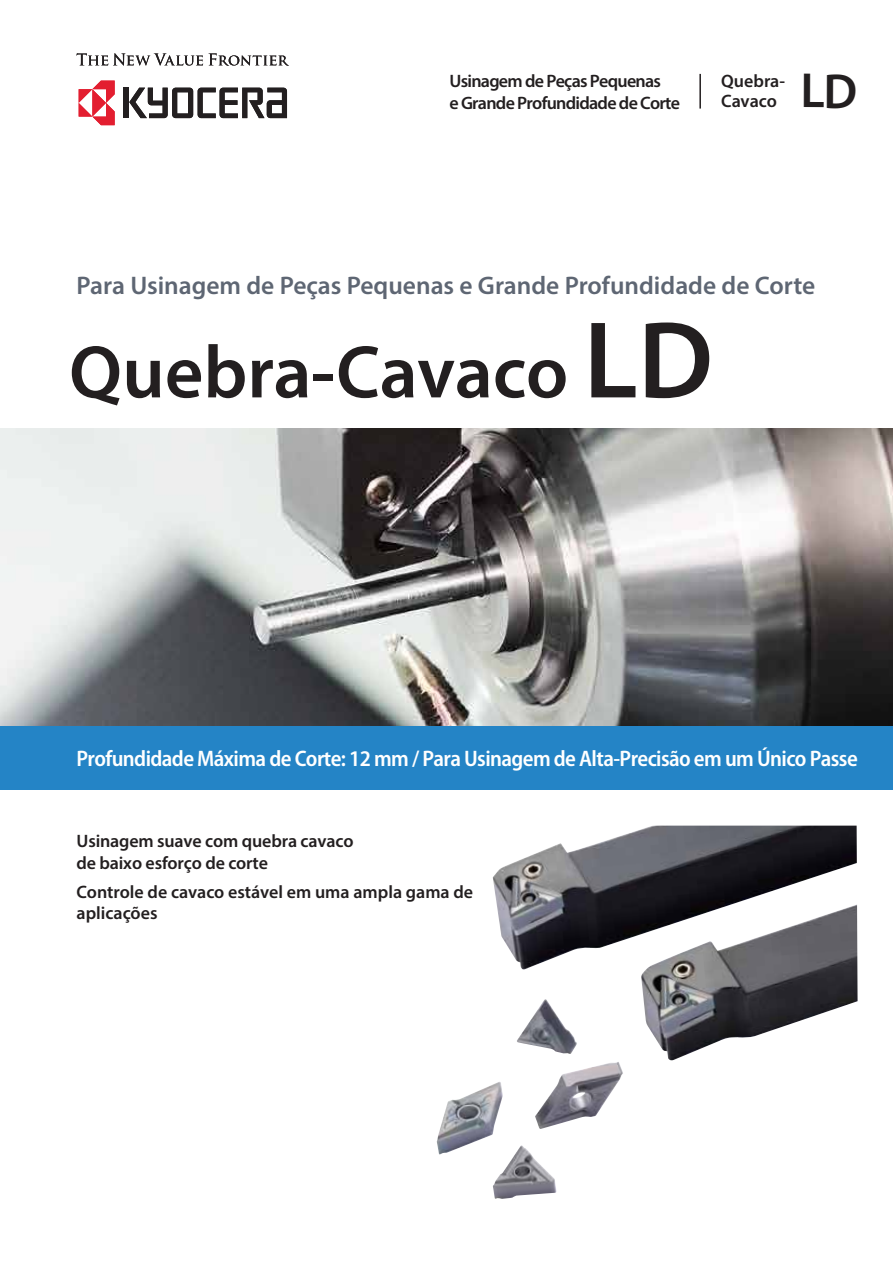
<style>
.page{position:relative;width:893px;height:1263px;background:#fff}
.page>*{position:absolute;margin:0;border:0;box-sizing:border-box;transform-origin:0 0}
.t1{font:600 75px "Myriad Pro";letter-spacing:-.005em;color:#231f20}
.t2{font:600 49.5px "Myriad Pro";color:#231f20}
.t3{font:600 25.5px "Myriad Pro";color:#5e6673}
.t4{font:600 semi-condensed 22.5px "Myriad Pro";letter-spacing:-.025em;color:#fff}
.t5{font:600 18px/21.6px "Myriad Pro";letter-spacing:-.01em;color:#231f20}
.t6{font:600 18px/21.6px "Myriad Pro";letter-spacing:-.04em;color:#231f20}
.s1{font-size:110.25px}
</style>
<div class="page">
<img style="left:0;top:428px;width:893px;height:298px">
<img style="left:437px;top:826px;width:420px;height:373px">
<svg style="left:77px;top:53px;width:126px;height:13px"></svg>
<svg style="left:209px;top:53px;width:80px;height:13px"></svg>
<div style="left:124px;top:88px;width:5px;height:30px;background:#231f20"></div>
<svg style="left:129px;top:88px;width:158px;height:30px"></svg>
<svg style="left:79px;top:81px;width:36px;height:44px"></svg>
<div style="left:0;top:726px;width:893px;height:63px;background:#2484c6"></div>
<hr style="left:699px;top:74px;width:2px;height:35px;background:#231f20">
<p class="t6" style="left:449px;top:70px;width:232px">Usinagem de Peças Pequenas<br>e Grande Profundidade de Corte</p>
<h2 class="t2" style="left:801px;top:59px;width:59px">LD</h2>
<p class="t5" style="left:721px;top:71px;width:65px;line-height:19.5px">Quebra-<br>Cavaco</p>
<h3 class="t3" style="left:77px;top:270px;width:740px">Para Usinagem de Peças Pequenas e Grande Profundidade de Corte</h3>
<h1 class="t1" style="left:69px;top:324px;width:646px">Quebra-Cavaco <span class="s1">LD</span></h1>
<p class="t4" style="left:77px;top:746px;width:783px">Profundidade Máxima de Corte: 12 mm / Para Usinagem de Alta-Precisão em um Único Passe</p>
<p class="t5" style="left:77px;top:830px;width:278px">Usinagem suave com quebra cavaco de baixo esforço de corte</p>
<p class="t5" style="left:77px;top:880px;width:398px;line-height:21px">Controle de cavaco estável em uma ampla gama de aplicações</p>
</div>
